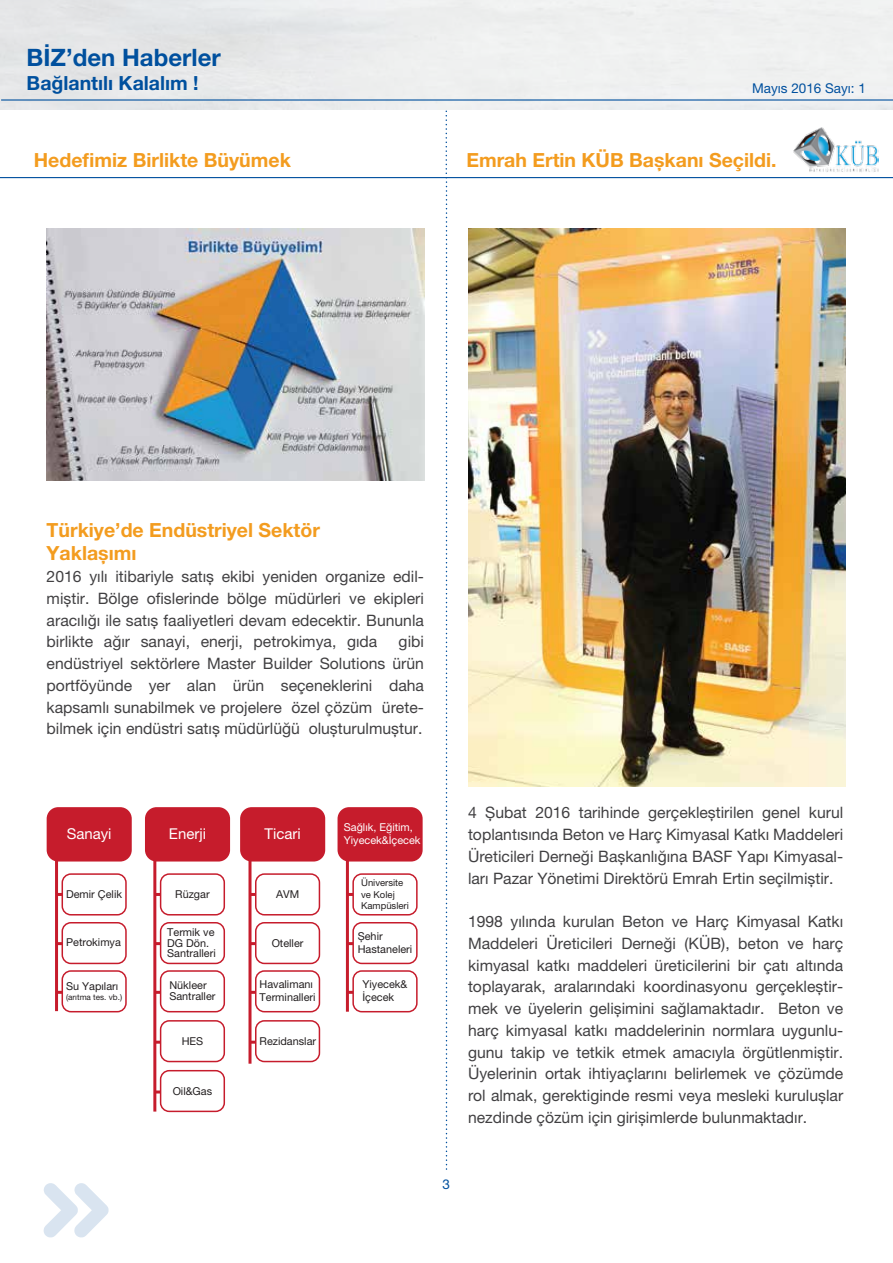
<style>
.page{position:relative;width:893px;height:1263px;background:#fff}
.page>*{position:absolute;margin:0;border:0;box-sizing:border-box;transform-origin:0 0}
.t1{font:700 24px "Helvetica Neue LT Pro";color:#00509e}
.t2{font:700 19.5px/23.4px "Helvetica Neue LT Pro";color:#f39c1f}
.t3{font:700 19.5px "Helvetica Neue LT Pro";color:#00509e}
.t4{font:15.75px/21.8px "Helvetica Neue LT Pro";color:#414042;text-align:justify}
.t5{font:15px "Helvetica Neue LT Pro";color:#fff}
.t6{font:13.5px "Helvetica Neue LT Pro";color:#00509e}
.t7{font:10.8px/13px "Helvetica Neue LT Pro";color:#231f20}
.t8{font:10.8px/13px "Helvetica Neue LT Pro";color:#fff}
.t9{font:9.45px/11.4px "Helvetica Neue LT Pro";color:#231f20}
.t10{font:8.1px "Helvetica Neue LT Pro";color:#231f20}
</style>
<div class="page">
<hr style="left:1px;top:99px;width:892px;height:2px;background:#00509e">
<hr style="left:0;top:177px;width:893px;height:1px;background:#00509e">
<svg style="left:44px;top:1183px;width:65px;height:54px"></svg>
<img style="left:47px;top:229px;width:377px;height:251px">
<div style="left:47px;top:807px;width:85px;height:54px;background:#c61c2c;border-radius:12px"></div>
<hr style="left:55px;top:853px;width:3px;height:158px;background:#c61c2c">
<svg style="left:58px;top:893px;width:4px;height:3px"></svg>
<svg style="left:58px;top:942px;width:4px;height:3px"></svg>
<svg style="left:58px;top:991px;width:4px;height:3px"></svg>
<div style="left:62px;top:873px;width:65px;height:42px;border:2px solid #c61c2c;border-radius:9px"></div>
<div style="left:62px;top:922px;width:65px;height:42px;border:2px solid #c61c2c;border-radius:9px"></div>
<div style="left:62px;top:970px;width:65px;height:42px;border:2px solid #c61c2c;border-radius:9px"></div>
<div style="left:145px;top:807px;width:85px;height:54px;background:#c61c2c;border-radius:12px"></div>
<hr style="left:153px;top:853px;width:3px;height:258px;background:#c61c2c">
<svg style="left:156px;top:893px;width:4px;height:3px"></svg>
<svg style="left:156px;top:942px;width:4px;height:3px"></svg>
<svg style="left:156px;top:991px;width:4px;height:3px"></svg>
<div style="left:160px;top:873px;width:65px;height:42px;border:2px solid #c61c2c;border-radius:9px"></div>
<div style="left:160px;top:922px;width:65px;height:42px;border:2px solid #c61c2c;border-radius:9px"></div>
<div style="left:160px;top:970px;width:65px;height:42px;border:2px solid #c61c2c;border-radius:9px"></div>
<svg style="left:156px;top:1041px;width:4px;height:3px"></svg>
<div style="left:160px;top:1020px;width:65px;height:42px;border:2px solid #c61c2c;border-radius:9px"></div>
<svg style="left:156px;top:1090px;width:4px;height:3px"></svg>
<div style="left:160px;top:1070px;width:65px;height:42px;border:2px solid #c61c2c;border-radius:9px"></div>
<div style="left:240px;top:807px;width:85px;height:54px;background:#c61c2c;border-radius:12px"></div>
<hr style="left:248px;top:853px;width:3px;height:211px;background:#c61c2c">
<svg style="left:251px;top:893px;width:4px;height:3px"></svg>
<svg style="left:251px;top:942px;width:4px;height:3px"></svg>
<svg style="left:251px;top:991px;width:4px;height:3px"></svg>
<div style="left:255px;top:873px;width:65px;height:42px;border:2px solid #c61c2c;border-radius:9px"></div>
<div style="left:255px;top:922px;width:65px;height:42px;border:2px solid #c61c2c;border-radius:9px"></div>
<div style="left:255px;top:970px;width:65px;height:42px;border:2px solid #c61c2c;border-radius:9px"></div>
<svg style="left:251px;top:1041px;width:4px;height:3px"></svg>
<div style="left:255px;top:1020px;width:65px;height:42px;border:2px solid #c61c2c;border-radius:9px"></div>
<div style="left:338px;top:807px;width:85px;height:54px;background:#c61c2c;border-radius:12px"></div>
<hr style="left:346px;top:853px;width:3px;height:159px;background:#c61c2c">
<div style="left:352px;top:873px;width:66px;height:42px;border:2px solid #c61c2c;border-radius:9px"></div>
<div style="left:352px;top:922px;width:66px;height:42px;border:2px solid #c61c2c;border-radius:9px"></div>
<div style="left:352px;top:970px;width:66px;height:42px;border:2px solid #c61c2c;border-radius:9px"></div>
<svg style="left:445px;top:110px;width:3px;height:1060px"></svg>
<img style="left:468px;top:229px;width:377px;height:557px">
<img style="left:793px;top:127px;width:86px;height:45px">
<h1 class="t1" style="left:27px;top:43px;width:196px">BİZ’den Haberler</h1>
<p class="t3" style="left:27px;top:71px;width:174px">Bağlantılı Kalalım !</p>
<p class="t6" style="left:752px;top:80px;width:115px">Mayıs 2016 Sayı: 1</p>
<p class="t2" style="left:34px;top:148px;width:259px">Hedefimiz Birlikte Büyümek</p>
<p class="t2" style="left:466px;top:148px;width:312px">Emrah Ertin KÜB Bașkanı Seçildi.</p>
<p class="t2" style="left:47px;top:518px;width:275px">Türkiye’de Endüstriyel Sektör<br>Yaklașımı</p>
<p class="t4" style="left:47px;top:565px;width:379px">2016 yılı itibariyle satıș ekibi yeniden organize edil&shy;miștir. Bölge ofislerinde bölge müdürleri ve ekipleri aracılığı ile satıș faaliyetleri devam edecektir. Bununla birlikte ağır sanayi, enerji, petrokimya, gıda</p>
<p class="t4" style="left:47px;top:631px;width:379px;text-indent:352px">gibi endüstriyel sektörlere Master Builder Solutions ürün portföyünde yer alan ürün seçeneklerini daha kapsamlı sunabilmek ve projelere özel çözüm ürete&shy;bilmek için endüstri satıș müdürlüğü olușturulmuștur.</p>
<p class="t5" style="left:67px;top:825px;width:46px">Sanayi</p>
<p class="t5" style="left:169px;top:825px;width:39px">Enerji</p>
<p class="t5" style="left:265px;top:825px;width:38px">Ticari</p>
<p class="t8" style="left:344px;top:820px;width:78px">Sağlık, Eğitim,<br>Yiyecek&amp;İçecek</p>
<p class="t7" style="left:66px;top:887px;width:57px">Demir Çelik</p>
<p class="t7" style="left:175px;top:887px;width:36px">Rüzgar</p>
<p class="t7" style="left:276px;top:887px;width:25px">AVM</p>
<p class="t7" style="left:66px;top:936px;width:56px">Petrokimya</p>
<p class="t7" style="left:66px;top:980px;width:54px">Su Yapıları</p>
<p class="t10" style="left:66px;top:992px;width:58px">(arıtma tes. vb.)</p>
<p class="t7" style="left:167px;top:926px;width:50px;line-height:10.8px">Termik ve<br>DG Dön.<br>Santralleri</p>
<p class="t7" style="left:169px;top:980px;width:48px;line-height:10.8px">Nükleer<br>Santraller</p>
<p class="t7" style="left:182px;top:1034px;width:23px">HES</p>
<p class="t7" style="left:173px;top:1084px;width:41px">Oil&amp;Gas</p>
<p class="t7" style="left:272px;top:936px;width:33px">Oteller</p>
<p class="t7" style="left:260px;top:978px;width:57px">Havalimanı<br>Terminalleri</p>
<p class="t7" style="left:260px;top:1034px;width:58px">Rezidanslar</p>
<p class="t9" style="left:361px;top:877px;width:49px">Üniversite ve Kolej<br>Kampüsleri</p>
<p class="t7" style="left:358px;top:929px;width:56px">Șehir<br>Hastaneleri</p>
<p class="t7" style="left:362px;top:978px;width:46px">Yiyecek&amp;<br>İçecek</p>
<p class="t4" style="left:468px;top:802px;width:377px">4 Șubat 2016 tarihinde gerçekleștirilen genel kurul toplantısında Beton ve Harç Kimyasal Katkı Maddeleri Üreticileri Derneği Bașkanlığına BASF Yapı Kimyasal&shy;ları Pazar Yönetimi Direktörü Emrah Ertin seçilmiștir.</p>
<p class="t4" style="left:468px;top:910px;width:377px">1998 yılında kurulan Beton ve Harç Kimyasal Katkı Maddeleri Üreticileri Derneği (KÜB), beton ve harç kimyasal katkı maddeleri üreticilerini bir çatı altında toplayarak, aralarındaki koordinasyonu gerçekleștir&shy;mek ve üyelerin gelișimini sağlamaktadır. Beton ve harç kimyasal katkı maddelerinin normlara uygunlu&shy;gunu takip ve tetkik etmek amacıyla örgütlenmiștir.<br>Üyelerinin ortak ihtiyaçlarını belirlemek ve çözümde rol almak, gerektiginde resmi veya mesleki kurulușlar nezdinde çözüm için girișimlerde bulunmaktadır.</p>
<p class="t6" style="left:443px;top:1176px;width:9px">3</p>
</div>
